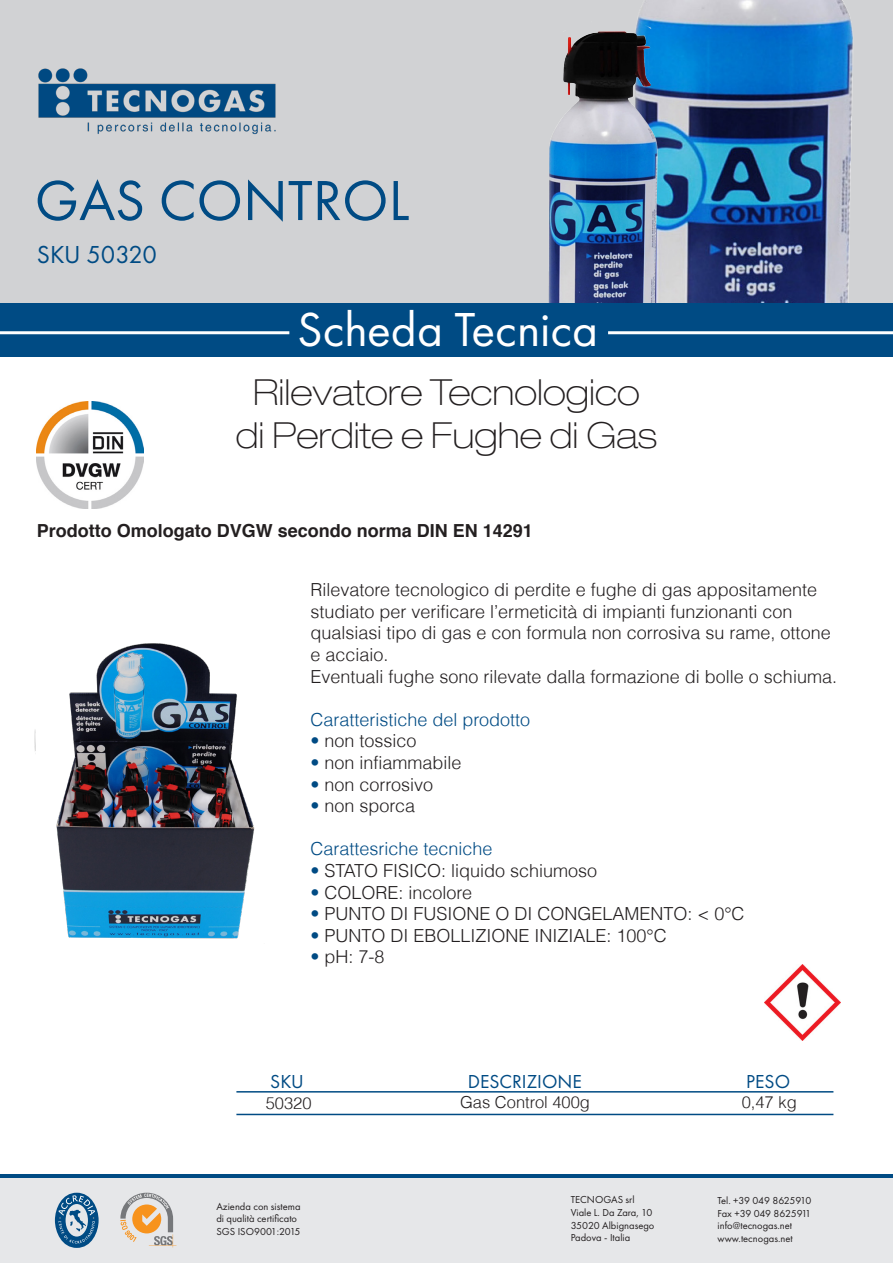
<style>
.page{position:relative;width:893px;height:1263px;background:#fff}
.page>*{position:absolute;margin:0;border:0;box-sizing:border-box;transform-origin:0 0}
.t1{font:58.5px "Futura PT";color:#004b84}
.t2{font:49.5px "Futura PT";color:#fff}
.t3{font:100 expanded 36px "Helvetica Neue LT Std";color:#231f20}
.t4{font:25.5px "Futura PT";letter-spacing:-.01em;color:#004b84}
.t5{font:19.5px "Futura PT";color:#004b84}
.t6{font:300 18px/21.6px "Helvetica";color:#231f20}
.t7{font:300 18px "Helvetica";color:#004b84}
.t8{font:700 18px "Helvetica";color:#231f20}
.t9{font:300 16.5px "Helvetica";color:#231f20}
.t10{font:10.5px "Futura PT";color:#231f20}
.t11{font:10.5px "Futura PT";letter-spacing:-.025em;color:#231f20}
.s1{color:#004b84}
</style>
<div class="page">
<div style="left:0;top:0;width:893px;height:321px;background:#d1d2d4"></div>
<img style="left:38px;top:68px;width:238px;height:67px">
<img style="left:661px;top:0;width:192px;height:303px">
<img style="left:548px;top:16px;width:113px;height:287px">
<div style="left:0;top:303px;width:893px;height:53px;background:#004b84"></div>
<img style="left:37px;top:402px;width:106px;height:106px">
<img style="left:34px;top:643px;width:221px;height:296px">
<hr style="left:236px;top:1091px;width:597px;height:1px;background:#004b84">
<hr style="left:236px;top:1114px;width:597px;height:1px;background:#004b84">
<hr style="left:0;top:331px;width:289px;height:3px;background:#fff">
<hr style="left:608px;top:331px;width:285px;height:3px;background:#fff">
<div style="left:0;top:1176px;width:893px;height:87px;background:#e6e7e9"></div>
<hr style="left:0;top:1175px;width:893px;height:3px;background:#004b84">
<svg style="left:120px;top:1193px;width:56px;height:54px"></svg>
<svg style="left:55px;top:1193px;width:44px;height:55px"></svg>
<img style="left:764px;top:964px;width:77px;height:77px">
<p class="t1" style="left:35px;top:166px;width:376px">GAS CONTROL</p>
<p class="t4" style="left:37px;top:239px;width:122px">SKU 50320</p>
<p class="t2" style="left:297px;top:300px;width:303px">Scheda Tecnica</p>
<p class="t3" style="left:253px;top:371px;width:388px">Rilevatore Tecnologico</p>
<p class="t3" style="left:236px;top:414px;width:423px">di Perdite e Fughe di Gas</p>
<p class="t8" style="left:37px;top:516px;width:498px">Prodotto Omologato DVGW secondo norma DIN EN 14291</p>
<p class="t6" style="left:310px;top:579px;width:522px">Rilevatore tecnologico di perdite e fughe di gas appositamente studiato per verificare l’ermeticità di impianti funzionanti con qualsiasi tipo di gas e con formula non corrosiva su rame, ottone e acciaio.</p>
<p class="t6" style="left:310px;top:665px;width:528px">Eventuali fughe sono rilevate dalla formazione di bolle o schiuma.</p>
<p class="t7" style="left:310px;top:708px;width:221px">Caratteristiche del prodotto</p>
<p class="t6" style="left:310px;top:730px;width:108px"><span class="s1">•</span> non tossico</p>
<p class="t6" style="left:310px;top:751px;width:153px"><span class="s1">•</span> non infiammabile</p>
<p class="t6" style="left:310px;top:773px;width:124px"><span class="s1">•</span> non corrosivo</p>
<p class="t6" style="left:310px;top:795px;width:106px"><span class="s1">•</span> non sporca</p>
<p class="t7" style="left:310px;top:838px;width:184px">Carattesriche tecniche</p>
<p class="t6" style="left:310px;top:859px;width:288px"><span class="s1">•</span> STATO FISICO: liquido schiumoso</p>
<p class="t6" style="left:310px;top:881px;width:163px"><span class="s1">•</span> COLORE: incolore</p>
<p class="t6" style="left:310px;top:903px;width:436px"><span class="s1">•</span> PUNTO DI FUSIONE O DI CONGELAMENTO: &lt; 0°C</p>
<p class="t6" style="left:310px;top:924px;width:358px"><span class="s1">•</span> PUNTO DI EBOLLIZIONE INIZIALE: 100°C</p>
<p class="t6" style="left:310px;top:946px;width:76px"><span class="s1">•</span> pH: 7-8</p>
<p class="t5" style="left:270px;top:1070px;width:35px">SKU</p>
<p class="t5" style="left:468px;top:1070px;width:116px">DESCRIZIONE</p>
<p class="t5" style="left:746px;top:1070px;width:45px">PESO</p>
<p class="t9" style="left:266px;top:1093px;width:47px">50320</p>
<p class="t9" style="left:460px;top:1092px;width:131px">Gas Control 400g</p>
<p class="t9" style="left:742px;top:1092px;width:57px">0,47 kg</p>
<p class="t10" style="left:216px;top:1200px;width:86px">Azienda con sistema</p>
<p class="t10" style="left:216px;top:1212px;width:82px">di qualità certificato</p>
<p class="t10" style="left:216px;top:1225px;width:86px">SGS ISO9001:2015</p>
<p class="t10" style="left:571px;top:1194px;width:65px">TECNOGAS srl</p>
<p class="t10" style="left:571px;top:1206px;width:83px">Viale L. Da Zara, 10</p>
<p class="t10" style="left:571px;top:1219px;width:85px">35020 Albignasego</p>
<p class="t10" style="left:571px;top:1231px;width:61px">Padova - Italia</p>
<p class="t11" style="left:718px;top:1194px;width:95px">Tel. +39 049 8625910</p>
<p class="t11" style="left:718px;top:1207px;width:95px">Fax +39 049 8625911</p>
<p class="t10" style="left:718px;top:1219px;width:76px">info@tecnogas.net</p>
<p class="t10" style="left:718px;top:1232px;width:77px">www.tecnogas.net</p>
</div>
